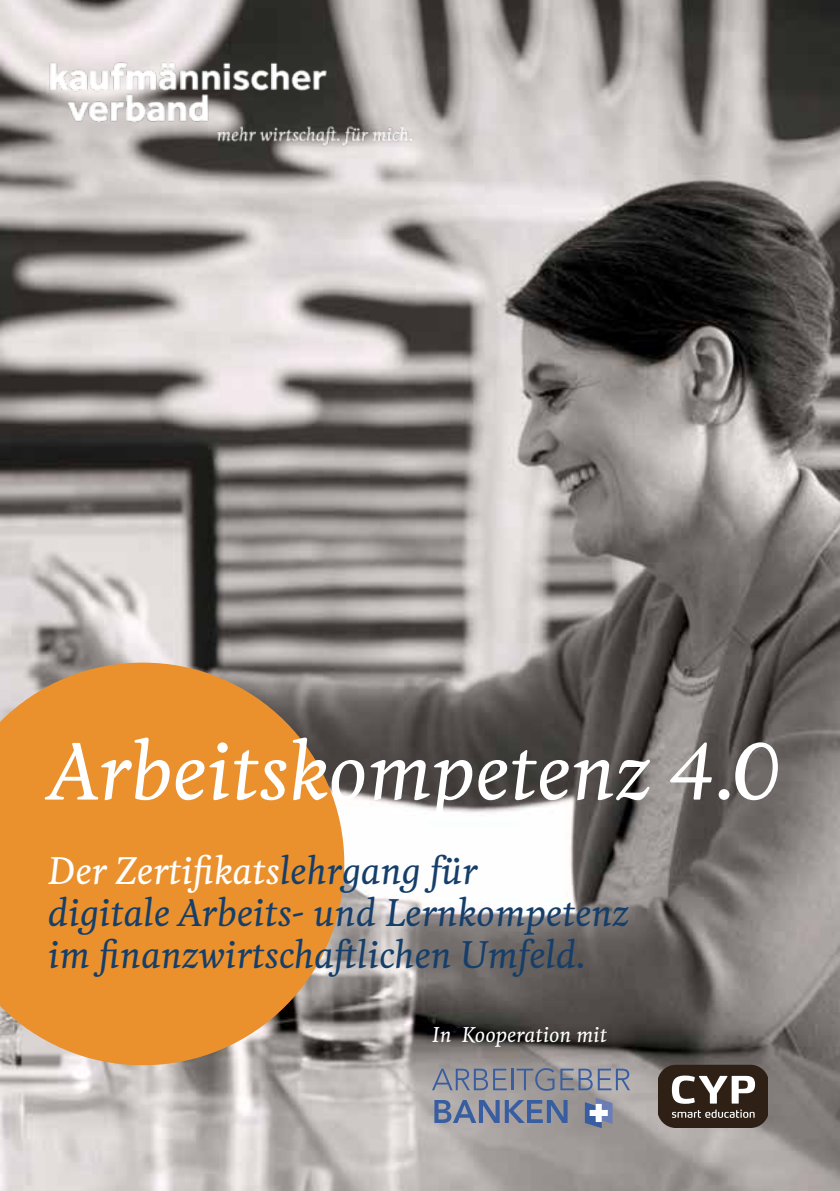
<style>
.page{position:relative;width:840px;height:1191px;background:#fff}
.page>*{position:absolute;margin:0;border:0;box-sizing:border-box;transform-origin:0 0}
.t1{font:italic 500 76px "Feijoa";color:#fff}
.t2{font:italic 500 36px/42px "Feijoa";color:#153f6a}
.t3{font:italic 500 20px "Feijoa";color:#fff}
.s1{color:#fff}
</style>
<div class="page">
<img style="left:0;top:0;width:839px;height:1191px">
<svg style="left:0;top:662px;width:344px;height:403px;background:#db903c"></svg>
<img style="left:46px;top:61px;width:369px;height:103px">
<svg style="left:432px;top:1068px;width:55px;height:22px"></svg>
<svg style="left:493px;top:1068px;width:13px;height:22px"></svg>
<hr style="left:511px;top:1068px;width:2px;height:22px;background:#385ea1">
<svg style="left:516px;top:1068px;width:38px;height:22px"></svg>
<svg style="left:560px;top:1068px;width:69px;height:22px;background:#8b92a4"></svg>
<svg style="left:434px;top:1100px;width:133px;height:23px;background:#7382a0"></svg>
<svg style="left:584px;top:1097px;width:28px;height:30px"></svg>
<div style="left:658px;top:1064px;width:109px;height:63px;background:#2e2014;border-radius:19px"></div>
<svg style="left:672px;top:1109px;width:82px;height:8px"></svg>
<svg style="left:671px;top:1075px;width:83px;height:28px"></svg>
<h1 class="t1" style="left:48px;top:723px;width:734px">Arbeitskompetenz 4.0</h1>
<p class="t2" style="left:48px;top:850px;width:582px"><span class="s1">Der Zertifikats</span>lehrgang für<br>digitale Arbeits- und Lernkompetenz im finanzwirtschaftlichen Umfeld.</p>
<p class="t3" style="left:432px;top:1021px;width:176px">In Kooperation mit</p>
</div>
